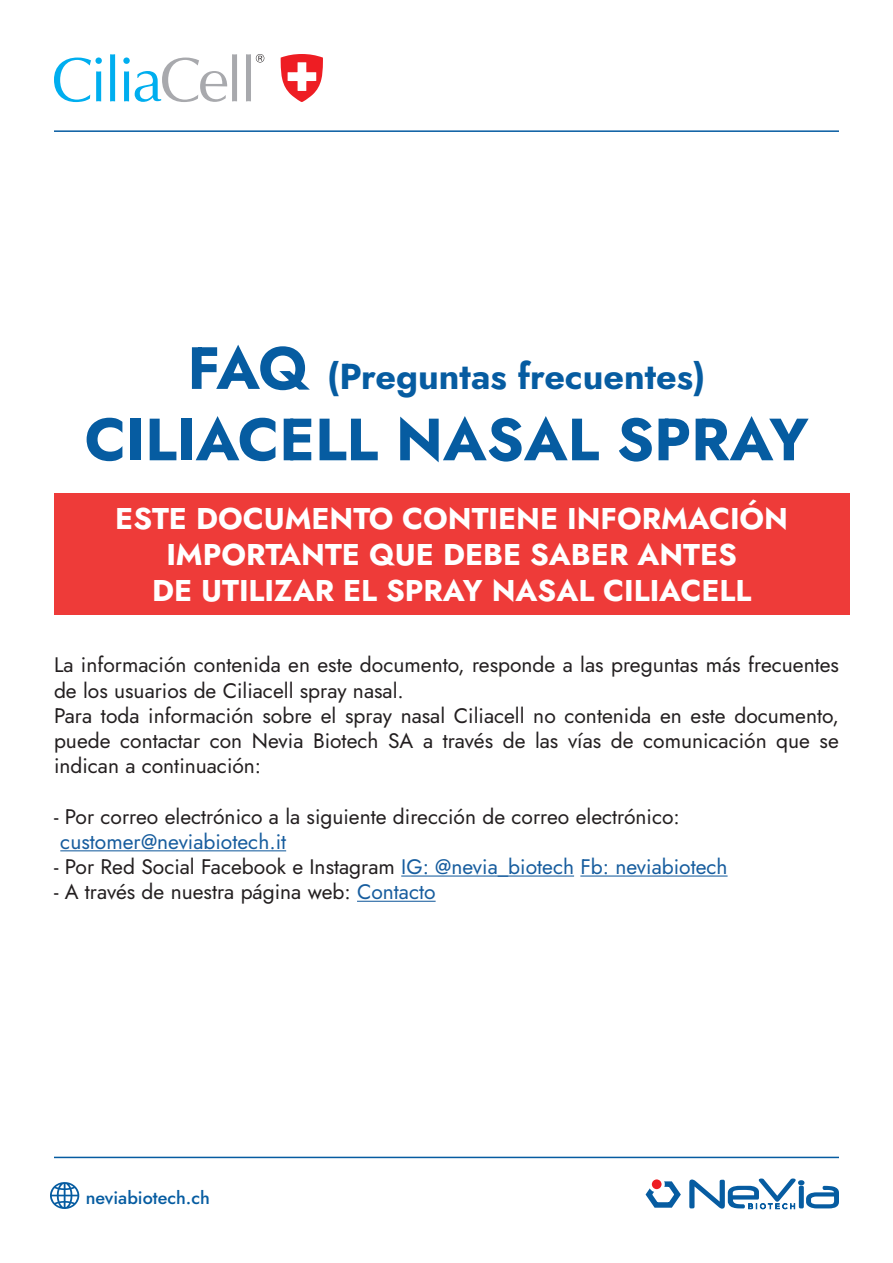
<style>
.page{position:relative;width:893px;height:1263px;background:#fff}
.page>*{position:absolute;margin:0;border:0;box-sizing:border-box;transform-origin:0 0}
.t1{font:700 59.55px "Jost";color:#065ca1}
.t2{font:700 36px "Jost";color:#065ca1}
.t3{font:700 30px/36px "Jost";color:#fff;text-align:center}
.t4{font:21px/25.2px "Jost";color:#231f20}
.t5{font:21px "Jost";color:#175d9e}
.t6{font:500 18px "Jost";color:#065ca1}
.s1{font-size:59.55px}
.s2{color:#175d9e}
.s3{color:#231f20}
</style>
<div class="page">
<svg style="left:54px;top:57px;width:48px;height:45px"></svg>
<svg style="left:110px;top:54px;width:5px;height:47px"></svg>
<svg style="left:123px;top:54px;width:114px;height:48px"></svg>
<svg style="left:246px;top:54px;width:18px;height:47px"></svg>
<svg style="left:281px;top:54px;width:42px;height:48px"></svg>
<svg style="left:645px;top:1178px;width:194px;height:32px"></svg>
<div style="left:54px;top:493px;width:795px;height:122px;background:#ee3b39"></div>
<hr style="left:60px;top:850px;width:226px;height:1px;background:#175d9e">
<hr style="left:401px;top:875px;width:173px;height:1px;background:#175d9e">
<hr style="left:580px;top:875px;width:148px;height:1px;background:#175d9e">
<hr style="left:357px;top:901px;width:79px;height:1px;background:#175d9e">
<hr style="left:54px;top:130px;width:785px;height:2px;background:#065ca1">
<hr style="left:54px;top:1157px;width:785px;height:1px;background:#065ca1">
<svg style="left:50px;top:1182px;width:30px;height:27px"></svg>
<p class="t2" style="left:187px;top:352px;width:520px"><span class="s1">FAQ</span> (Preguntas frecuentes)</p>
<p class="t1" style="left:85px;top:399px;width:725px">CILIACELL NASAL SPRAY</p>
<p class="t3" style="left:115px;top:500px;width:674px">ESTE DOCUMENTO CONTIENE INFORMACIÓN<br>IMPORTANTE QUE DEBE SABER ANTES</p>
<p class="t3" style="left:152px;top:572px;width:601px">DE UTILIZAR EL SPRAY NASAL CILIACELL</p>
<p class="t4" style="left:54px;top:652px;width:786px">La información contenida en este documento, responde a las preguntas más frecuentes de los usuarios de Ciliacell spray nasal.</p>
<p class="t4" style="left:54px;top:703px;width:787px;text-align:justify">Para toda información sobre el spray nasal Ciliacell no contenida en este documento, puede contactar con Nevia Biotech SA a través de las vías de comunicación que se indican a continuación:</p>
<p class="t4" style="left:54px;top:804px;width:627px">- Por correo electrónico a la siguiente dirección de correo electrónico: <span class="s2">customer@neviabiotech.it</span></p>
<p class="t5" style="left:54px;top:852px;width:675px"><span class="s3">- Por Red Social Facebook e Instagram</span> IG: @nevia_biotech Fb: neviabiotech</p>
<p class="t4" style="left:54px;top:879px;width:383px">- A través de nuestra página web: <span class="s2">Contacto</span></p>
<p class="t6" style="left:86px;top:1185px;width:126px">neviabiotech.ch</p>
</div>
